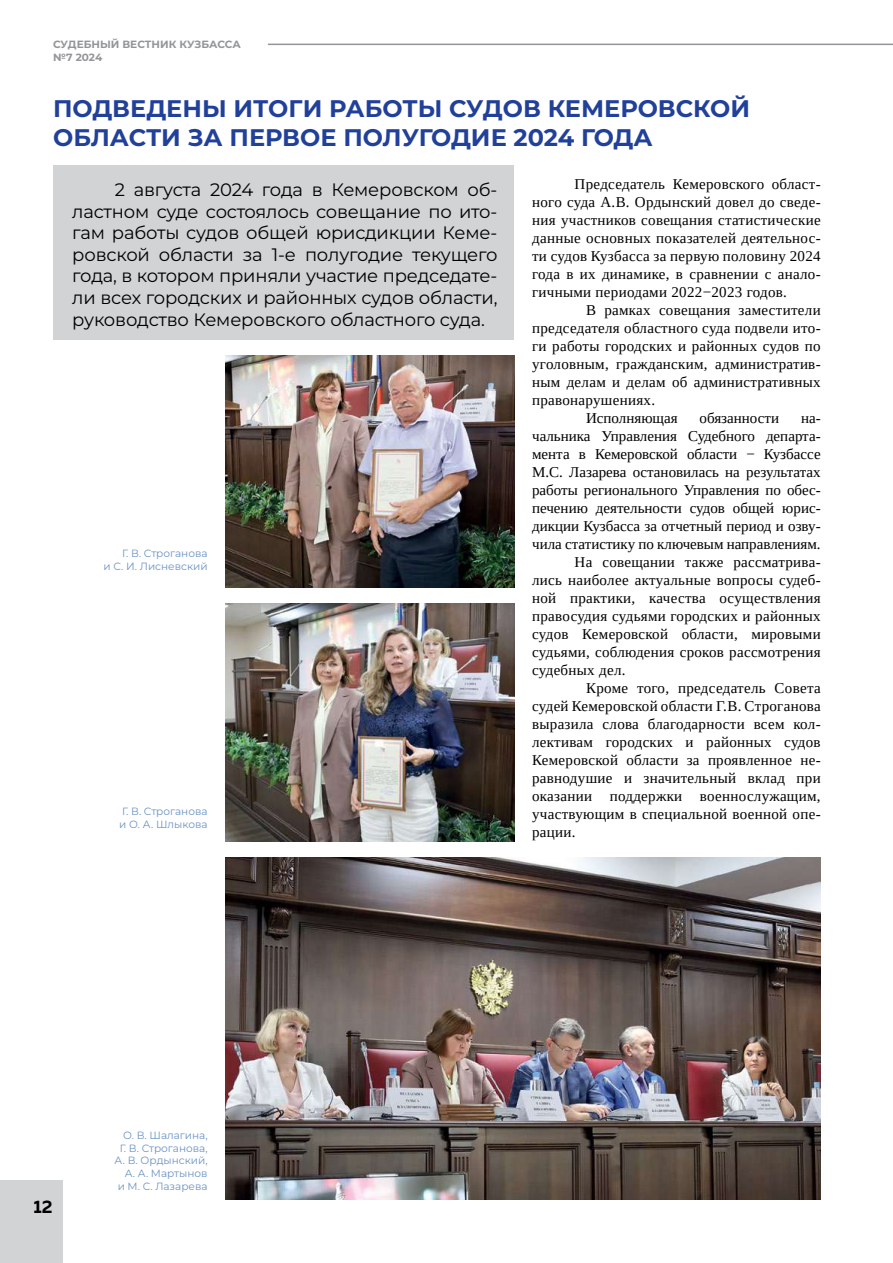
<style>
.page{position:relative;width:893px;height:1263px;background:#fff}
.page>*{position:absolute;margin:0;border:0;box-sizing:border-box;transform-origin:0 0}
.t1{font:700 24px/28.8px "Montserrat";color:#21409a}
.t2{font:100 18px/21.6px "Montserrat";letter-spacing:-.01em;color:#000;text-align:justify}
.t3{font:700 18px "Muller";color:#000}
.t4{font:15px/18px "Tinos";letter-spacing:.02em;color:#000;text-align:justify}
.t5{font:15px "Tinos";color:#000}
.t6{font:100 10.5px/12.6px "Montserrat";color:#6b93c4;text-align:right}
.t7{font:700 10.5px/12.6px "Montserrat";color:#939598}
</style>
<div class="page">
<div style="left:0;top:1180px;width:63px;height:83px;background:#d1d3d4"></div>
<hr style="left:268px;top:44px;width:625px;height:1px;background:#939598">
<img style="left:226px;top:857px;width:595px;height:342px">
<div style="left:53px;top:166px;width:461px;height:174px;background:#d1d3d4"></div>
<img style="left:226px;top:604px;width:288px;height:238px">
<img style="left:226px;top:355px;width:288px;height:232px">
<p class="t7" style="left:53px;top:38px;width:189px">СУДЕБНЫЙ ВЕСТНИК КУЗБАССА №7 2024</p>
<h1 class="t1" style="left:53px;top:93px;width:698px">ПОДВЕДЕНЫ ИТОГИ РАБОТЫ СУДОВ КЕМЕРОВСКОЙ<br>ОБЛАСТИ ЗА ПЕРВОЕ ПОЛУГОДИЕ 2024 ГОДА</h1>
<p class="t2" style="left:72px;top:178px;width:427px;text-indent:43px">2 августа 2024 года в Кемеровском об&shy;ластном суде состоялось совещание по ито&shy;гам работы судов общей юрисдикции Кеме&shy;ровской области за 1-е полугодие текущего года, в котором приняли участие председате&shy;ли всех городских и районных судов области, руководство Кемеровского областного суда.</p>
<p class="t4" style="left:532px;top:175px;width:290px;text-indent:43px">Председатель Кемеровского област&shy;ного суда А.В. Ордынский довел до сведе&shy;ния участников совещания статистические данные основных показателей деятельнос&shy;ти судов Кузбасса за первую половину 2024 года в их динамике, в сравнении с анало&shy;гичными периодами 2022−2023 годов.</p>
<p class="t4" style="left:586px;top:301px;width:236px">В рамках совещания заместители</p>
<p class="t4" style="left:532px;top:319px;width:290px">председателя областного суда подвели ито-</p>
<p class="t4" style="left:532px;top:337px;width:290px">ги работы городских и районных судов по</p>
<p class="t4" style="left:532px;top:355px;width:290px">уголовным, гражданским, административ-</p>
<p class="t4" style="left:532px;top:373px;width:290px">ным делам и делам об административных</p>
<p class="t4" style="left:532px;top:391px;width:125px">правонарушениях.</p>
<p class="t5" style="left:586px;top:408px;width:93px">Исполняющая</p>
<p class="t5" style="left:700px;top:408px;width:81px">обязанности</p>
<p class="t4" style="left:801px;top:409px;width:21px">на-</p>
<p class="t5" style="left:532px;top:426px;width:290px">чальника Управления Судебного департа-</p>
<p class="t5" style="left:532px;top:444px;width:290px">мента в Кемеровской области − Кузбассе</p>
<p class="t5" style="left:532px;top:462px;width:290px">М.С. Лазарева остановилась на результатах</p>
<p class="t5" style="left:532px;top:480px;width:289px">работы регионального Управления по обес-</p>
<p class="t5" style="left:532px;top:498px;width:290px">печению деятельности судов общей юрис-</p>
<p class="t5" style="left:532px;top:516px;width:290px">дикции Кузбасса за отчетный период и озву-</p>
<p class="t5" style="left:532px;top:534px;width:290px">чила статистику по ключевым направлениям.</p>
<p class="t4" style="left:575px;top:553px;width:248px">На совещании также рассматрива-</p>
<p class="t4" style="left:532px;top:571px;width:290px">лись наиболее актуальные вопросы судеб-</p>
<p class="t4" style="left:532px;top:589px;width:290px">ной практики, качества осуществления</p>
<p class="t4" style="left:532px;top:607px;width:290px">правосудия судьями городских и районных</p>
<p class="t4" style="left:532px;top:625px;width:290px">судов Кемеровской области, мировыми</p>
<p class="t4" style="left:532px;top:643px;width:290px">судьями, соблюдения сроков рассмотрения</p>
<p class="t4" style="left:532px;top:661px;width:95px">судебных дел.</p>
<p class="t4" style="left:586px;top:679px;width:236px">Кроме того, председатель Совета</p>
<p class="t4" style="left:532px;top:697px;width:290px">судей Кемеровской области Г.В. Строганова</p>
<p class="t4" style="left:532px;top:715px;width:290px">выразила слова благодарности всем кол-</p>
<p class="t4" style="left:532px;top:733px;width:290px">лективам городских и районных судов</p>
<p class="t4" style="left:532px;top:751px;width:290px">Кемеровской области за проявленное не-</p>
<p class="t4" style="left:532px;top:769px;width:290px">равнодушие и значительный вклад при</p>
<p class="t4" style="left:532px;top:787px;width:290px">оказании поддержки военнослужащим,</p>
<p class="t4" style="left:532px;top:805px;width:290px">участвующим в специальной военной опе-</p>
<p class="t4" style="left:532px;top:823px;width:45px">рации.</p>
<p class="t6" style="left:104px;top:547px;width:106px">Г. В. Строганова<br>и С. И. Лисневский</p>
<p class="t6" style="left:119px;top:805px;width:90px;text-align:left">Г. В. Строганова и О. А. Шлыкова</p>
<p class="t3" style="left:34px;top:1196px;width:21px">12</p>
<p class="t6" style="left:115px;top:1129px;width:94px">О. В. Шалагина,<br>Г. В. Строганова,<br>А. В. Ордынский,<br>А. А. Мартынов<br>и М. С. Лазарева</p>
</div>
